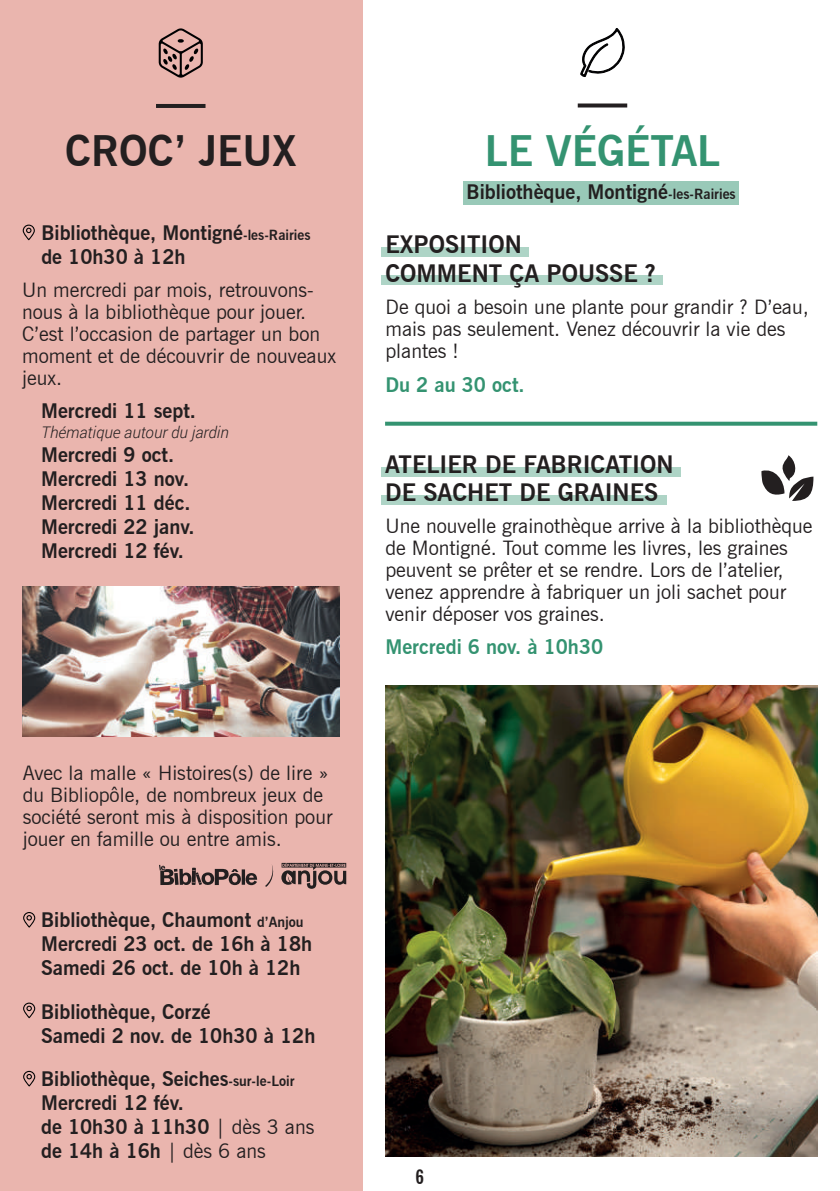
<style>
.page{position:relative;width:840px;height:1191px;background:#fff}
.page>*{position:absolute;margin:0;border:0;box-sizing:border-box;transform-origin:0 0}
.t1{font:700 42px "News Gothic BT";color:#349371}
.t2{font:700 42px "News Gothic BT";color:#231f20}
.t3{font:700 24px/28.8px "News Gothic BT";color:#231f20}
.t4{font:20px/22px "News Gothic BT";color:#231f20}
.t5{font:700 20px/24px "News Gothic BT";color:#231f20}
.t6{font:700 20px "News Gothic BT";color:#349371}
.t7{font:700 condensed 20px "News Gothic BT";color:#231f20}
.t8{font:italic 300 16px "Roboto";color:#231f20}
.s1{font-size:14px}
.s2{font-weight:400}
</style>
<div class="page">
<div style="left:463px;top:181px;width:275px;height:23px;background:#99c9b8"></div>
<svg style="left:577px;top:103px;width:50px;height:4px"></svg>
<div style="left:381px;top:248px;width:148px;height:9px;background:#aed4c6"></div>
<div style="left:381px;top:276px;width:281px;height:9px;background:#aed4c6"></div>
<div style="left:381px;top:467px;width:300px;height:9px;background:#aed4c6"></div>
<img style="left:385px;top:685px;width:431px;height:472px">
<svg style="left:385px;top:422px;width:431px;height:4px;fill:#349371"></svg>
<svg style="left:580px;top:28px;width:44px;height:49px"></svg>
<div style="left:381px;top:495px;width:285px;height:9px;background:#aed4c6"></div>
<div style="left:0;top:0;width:362px;height:1191px;background:#eab5ae"></div>
<hr style="left:156px;top:104px;width:49px;height:4px;background:#231f20">
<svg style="left:159px;top:28px;width:44px;height:50px"></svg>
<svg style="left:23px;top:225px;width:12px;height:15px"></svg>
<svg style="left:23px;top:1070px;width:12px;height:16px"></svg>
<svg style="left:23px;top:1002px;width:12px;height:16px"></svg>
<svg style="left:23px;top:912px;width:12px;height:15px"></svg>
<img style="left:22px;top:586px;width:317px;height:150px">
<svg style="left:281px;top:863px;width:65px;height:25px"></svg>
<svg style="left:265px;top:865px;width:8px;height:21px"></svg>
<svg style="left:159px;top:864px;width:98px;height:21px"></svg>
<svg style="left:761px;top:455px;width:52px;height:46px"></svg>
<h1 class="t2" style="left:65px;top:125px;width:233px">CROC’ JEUX</h1>
<p class="t5" style="left:41px;top:220px;width:270px">Bibliothèque, Montigné<span class="s1">-les-Rairies </span>de 10h30 à 12h</p>
<p class="t4" style="left:22px;top:279px;width:315px">Un mercredi par mois, retrouvons&shy;nous à la bibliothèque pour jouer.<br>C’est l’occasion de partager un bon moment et de découvrir de nouveaux jeux.</p>
<p class="t5" style="left:41px;top:398px;width:156px">Mercredi 11 sept.</p>
<p class="t8" style="left:41px;top:421px;width:189px">Thématique autour du jardin</p>
<p class="t5" style="left:41px;top:442px;width:155px">Mercredi 9 oct.<br>Mercredi 13 nov.<br>Mercredi 11 déc.<br>Mercredi 22 janv.<br>Mercredi 12 fév.</p>
<p class="t4" style="left:23px;top:762px;width:311px">Avec la malle « Histoires(s) de lire » du Bibliopôle, de nombreux jeux de société seront mis à disposition pour jouer en famille ou entre amis.</p>
<p class="t5" style="left:41px;top:908px;width:272px">Bibliothèque, Chaumont <span class="s1">d’Anjou<br></span>Mercredi 23 oct. de 16h à 18h<br>Samedi 26 oct. de 10h à 12h</p>
<p class="t5" style="left:41px;top:999px;width:276px">Bibliothèque, Corzé<br>Samedi 2 nov. de 10h30 à 12h</p>
<p class="t5" style="left:41px;top:1066px;width:275px">Bibliothèque, Seiches<span class="s1">-sur-le-Loir<br></span>Mercredi 12 fév.<br>de 10h30 à 11h30 <span class="s2">| dès 3 ans </span>de 14h à 16h <span class="s2">| dès 6 ans</span></p>
<h1 class="t1" style="left:484px;top:125px;width:237px">LE VÉGÉTAL</h1>
<p class="t5" style="left:466px;top:179px;width:270px">Bibliothèque, Montigné<span class="s1">-les-Rairies</span></p>
<p class="t3" style="left:385px;top:230px;width:271px">EXPOSITION<br>COMMENT ÇA POUSSE ?</p>
<p class="t4" style="left:385px;top:295px;width:424px">De quoi a besoin une plante pour grandir ? D’eau, mais pas seulement. Venez découvrir la vie des plantes !</p>
<p class="t6" style="left:385px;top:373px;width:140px">Du 2 au 30 oct.</p>
<p class="t3" style="left:385px;top:449px;width:289px">ATELIER DE FABRICATION<br>DE SACHET DE GRAINES</p>
<p class="t4" style="left:385px;top:515px;width:428px">Une nouvelle grainothèque arrive à la bibliothèque de Montigné. Tout comme les livres, les graines peuvent se prêter et se rendre. Lors de l’atelier, venez apprendre à fabriquer un joli sachet pour venir déposer vos graines.</p>
<p class="t6" style="left:385px;top:634px;width:219px">Mercredi 6 nov. à 10h30</p>
<p class="t7" style="left:415px;top:1164px;width:10px">6</p>
</div>
